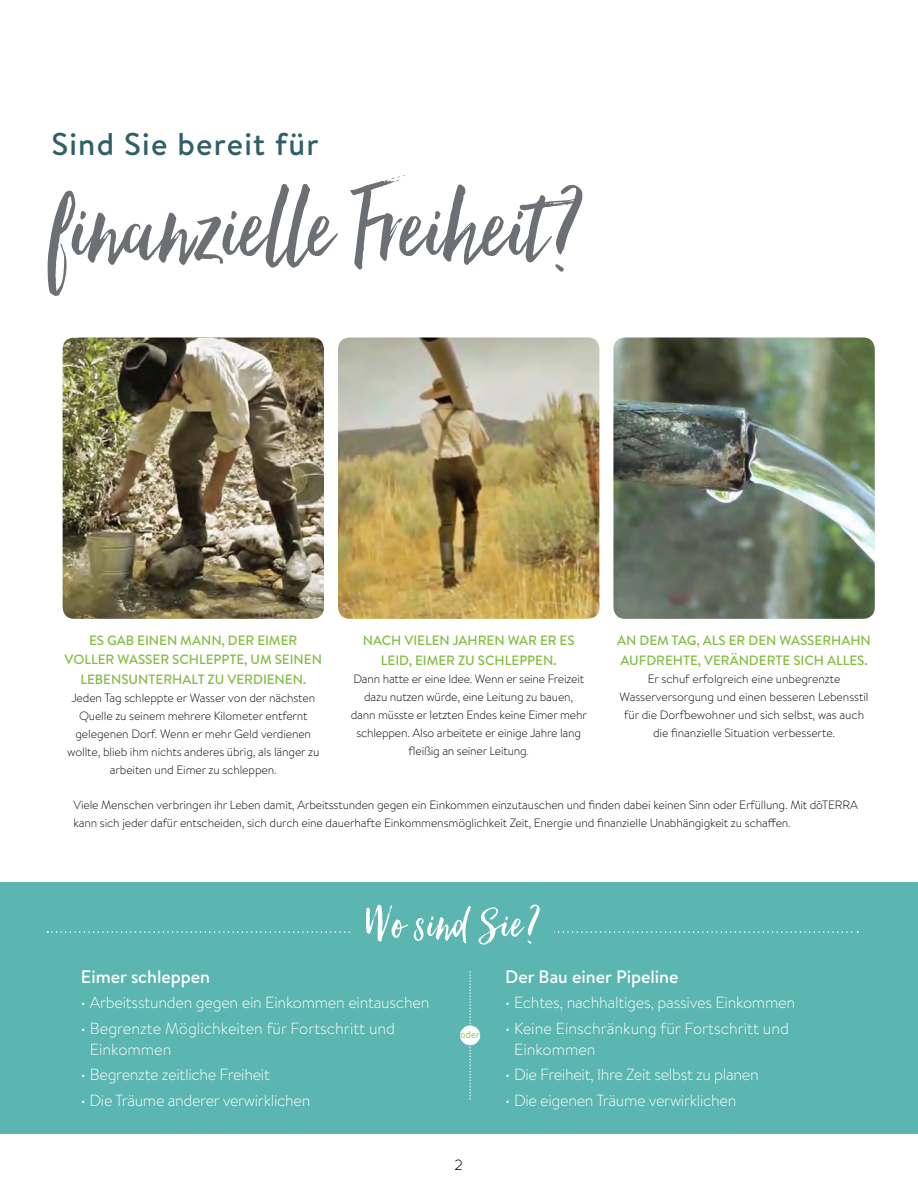
<style>
.page{position:relative;width:918px;height:1188px;background:#fff}
.page>*{position:absolute;margin:0;border:0;box-sizing:border-box;transform-origin:0 0}
.t1{font:123px "Hello Beautiful";color:#6c7074}
.t2{font:55.5px "Hello Beautiful";letter-spacing:.025em;color:#fff}
.t3{font:500 31.5px "Brandon Text";letter-spacing:.04em;color:#2f6067}
.t4{font:500 18.15px "Brandon Text";color:#fff}
.t5{font:300 16.05px/21px "Brandon Text";letter-spacing:-.015em;color:#fff}
.t6{font:15px "Quicksand";color:#000}
.t7{font:500 13.5px/19.5px "Brandon Text";color:#81bd41;text-align:center}
.t8{font:300 12px/18px "Brandon Text";letter-spacing:-.01em;color:#000;text-align:center}
.t9{font:10.5px "Brandon Text";color:#8dc63f;scale:.9 1}
.s1{font-size:10.5px}
</style>
<div class="page">
<div style="left:0;top:882px;width:918px;height:252px;background:#5bb6b1"></div>
<svg style="left:460px;top:971px;width:21px;height:128px"></svg>
<svg style="left:47px;top:931px;width:811px;height:2px"></svg>
<div style="left:352px;top:904px;width:202px;height:55px;background:#5bb6b1"></div>
<img style="left:63px;top:338px;width:261px;height:281px">
<img style="left:338px;top:338px;width:261px;height:281px">
<img style="left:613px;top:338px;width:262px;height:281px">
<h3 class="t3" style="left:51px;top:122px;width:269px">Sind Sie bereit für</h3>
<h1 class="t1" style="left:48px;top:159px;width:539px">finanzielle Freiheit?</h1>
<p class="t7" style="left:65px;top:630px;width:259px">ES GAB EINEN MANN, DER EIMER<br>VOLLER WASSER SCHLEPPTE, UM SEINEN<br>LEBENSUNTERHALT ZU VERDIENEN.</p>
<p class="t8" style="left:67px;top:688px;width:254px">Jeden Tag schleppte er Wasser von der nächsten Quelle zu seinem mehrere Kilometer entfernt gelegenen Dorf. Wenn er mehr Geld verdienen wollte, blieb ihm nichts anderes übrig, als länger zu arbeiten und Eimer zu schleppen.</p>
<p class="t7" style="left:363px;top:630px;width:213px">NACH VIELEN JAHREN WAR ER ES<br>LEID, EIMER ZU SCHLEPPEN.</p>
<p class="t8" style="left:351px;top:669px;width:238px">Dann hatte er eine Idee. Wenn er seine Freizeit dazu nutzen würde, eine Leitung zu bauen, dann müsste er letzten Endes keine Eimer mehr schleppen. Also arbeitete er einige Jahre lang fleißig an seiner Leitung<span class="s1">.</span></p>
<p class="t7" style="left:617px;top:630px;width:255px;text-align:left">AN DEM TAG, ALS ER DEN WASSERHAHN<br>AUFDREHTE, VERÄNDERTE SICH ALLES.</p>
<p class="t8" style="left:620px;top:669px;width:251px">Er schuf erfolgreich eine unbegrenzte Wasserversorgung und einen besseren Lebensstil für die Dorfbewohner und sich selbst, was auch die finanzielle Situation verbesserte.</p>
<p class="t8" style="left:73px;top:795px;width:786px;text-align:left">Viele Menschen verbringen ihr Leben damit, Arbeitsstunden gegen ein Einkommen einzutauschen und finden dabei keinen Sinn oder Erfüllung. Mit dōTERRA kann sich jeder dafür entscheiden, sich durch eine dauerhafte Einkommensmöglichkeit Zeit, Energie und finanzielle Unabhängigkeit zu schaffen.</p>
<h2 class="t2" style="left:364px;top:893px;width:178px">Wo sind Sie?</h2>
<h3 class="t4" style="left:81px;top:964px;width:131px">Eimer schleppen</h3>
<h3 class="t5" style="left:81px;top:992px;width:350px">• Arbeitsstunden gegen ein Einkommen eintauschen</h3>
<h3 class="t5" style="left:90px;top:1017px;width:307px;text-indent:-9px">• Begrenzte Möglichkeiten für Fortschritt und<br>Einkommen</h3>
<h3 class="t5" style="left:81px;top:1064px;width:190px">• Begrenzte zeitliche Freiheit</h3>
<h3 class="t5" style="left:81px;top:1089px;width:231px">• Die Träume anderer verwirklichen</h3>
<p class="t9" style="left:461px;top:1027px;width:23px">oder</p>
<p class="t6" style="left:455px;top:1156px;width:10px">2</p>
<h3 class="t4" style="left:505px;top:964px;width:175px">Der Bau einer Pipeline</h3>
<h3 class="t5" style="left:505px;top:992px;width:292px">• Echtes, nachhaltiges, passives Einkommen</h3>
<h3 class="t5" style="left:514px;top:1017px;width:276px;text-indent:-9px">• Keine Einschränkung für Fortschritt und<br>Einkommen</h3>
<h3 class="t5" style="left:505px;top:1064px;width:255px">• Die Freiheit, Ihre Zeit selbst zu planen</h3>
<h3 class="t5" style="left:505px;top:1089px;width:233px">• Die eigenen Träume verwirklichen</h3>
</div>
